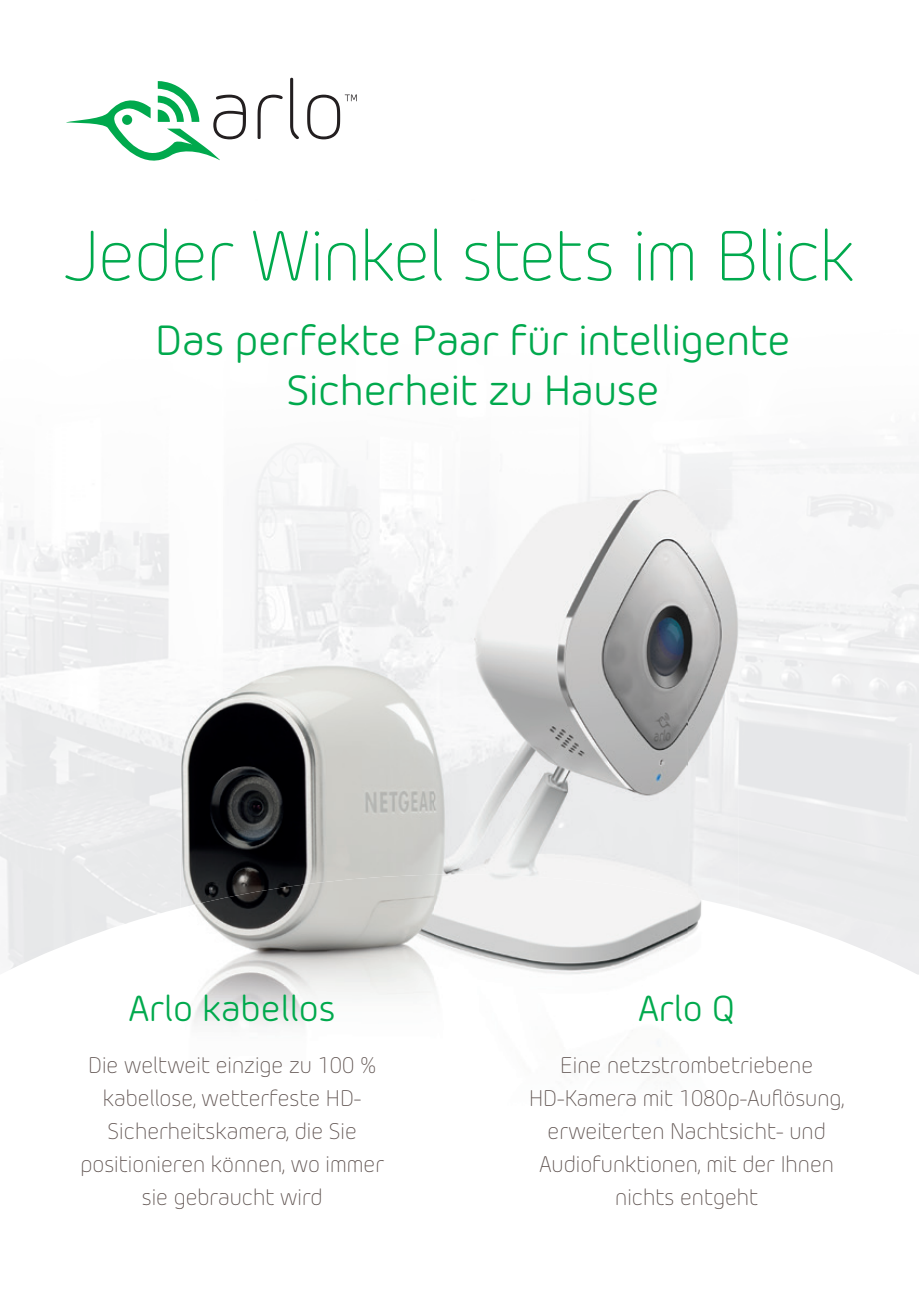
<style>
.page{position:relative;width:919px;height:1289px;background:#fff}
.page>*{position:absolute;margin:0;border:0;box-sizing:border-box;transform-origin:0 0}
.t1{font:300 70.5px "Morebi Rounded";letter-spacing:-.015em;color:#00a94d}
.t2{font:42px/50.4px "Morebi Rounded";letter-spacing:-.005em;color:#00a94d;text-align:center}
.t3{font:36px "Morebi Rounded";color:#00a94d}
.t4{font:300 22.5px/33px "Morebi Rounded";color:#5d514e;text-align:center}
</style>
<div class="page">
<svg style="left:66px;top:81px;width:180px;height:64px"></svg>
<svg style="left:257px;top:95px;width:25px;height:44px"></svg>
<svg style="left:290px;top:78px;width:9px;height:61px"></svg>
<svg style="left:307px;top:94px;width:50px;height:45px"></svg>
<img style="left:181px;top:896px;width:506px;height:177px">
<img style="left:687px;top:908px;width:14px;height:29px">
<img style="left:222px;top:489px;width:465px;height:209px">
<img style="left:687px;top:489px;width:51px;height:419px">
<img style="left:181px;top:698px;width:253px;height:209px">
<img style="left:434px;top:698px;width:254px;height:198px">
<h1 class="t1" style="left:64px;top:209px;width:791px">Jeder Winkel stets im Blick</h1>
<h2 class="t2" style="left:155px;top:312px;width:637px">Das perfekte Paar für intelligente<br>Sicherheit zu Hause</h2>
<h3 class="t3" style="left:129px;top:983px;width:208px">Arlo kabellos</h3>
<p class="t4" style="left:80px;top:1047px;width:305px">Die weltweit einzige zu 100 % kabellose, wetterfeste HD-<br>Sicherheitskamera, die Sie positionieren können, wo immer sie gebraucht wird</p>
<h3 class="t3" style="left:638px;top:983px;width:98px">Arlo Q</h3>
<p class="t4" style="left:529px;top:1047px;width:317px">Eine netzstrombetriebene<br>HD-Kamera mit 1080p-Auflösung, erweiterten Nachtsicht- und<br>Audiofunktionen, mit der Ihnen nichts entgeht</p>
</div>
